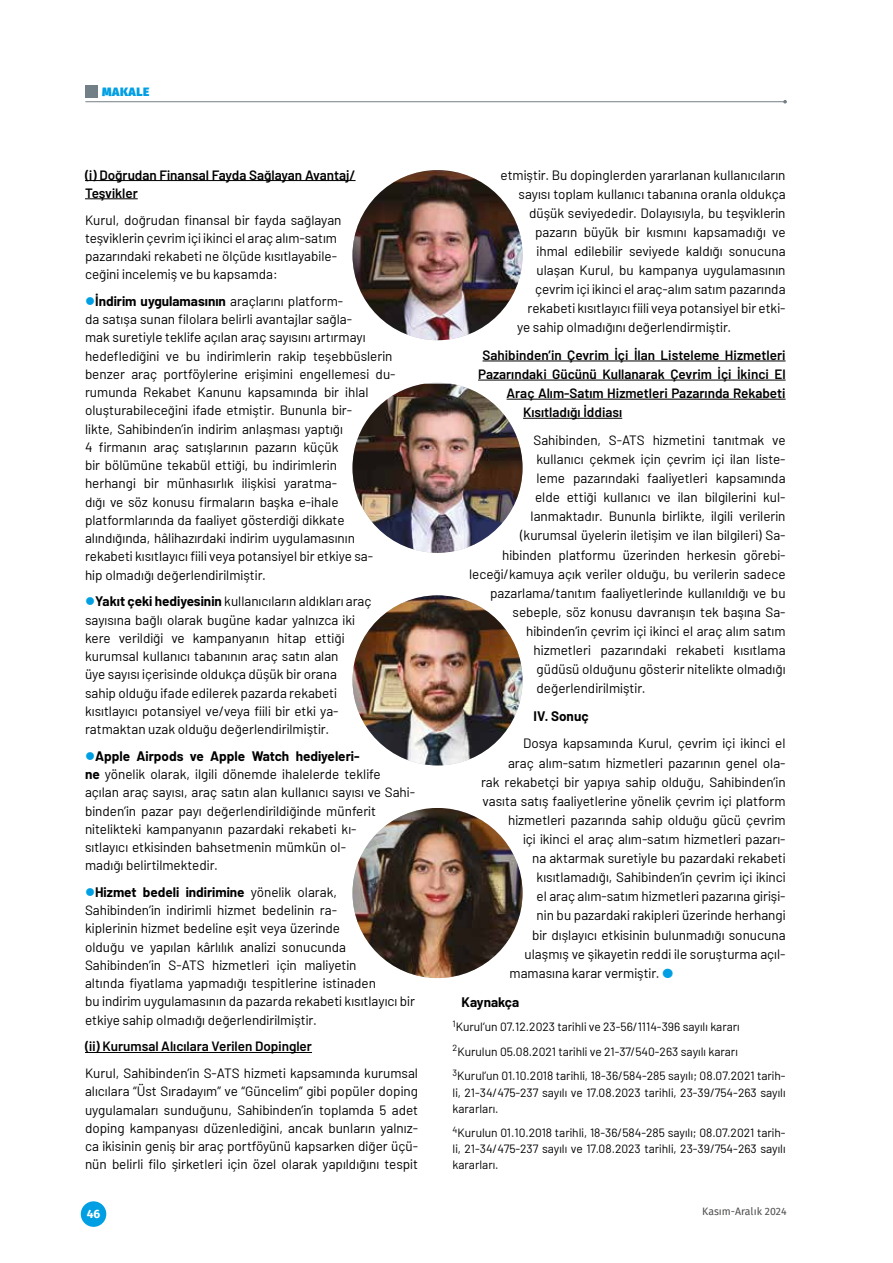
<style>
.page{position:relative;width:893px;height:1263px;background:#fff}
.page>*{position:absolute;margin:0;border:0;box-sizing:border-box;transform-origin:0 0}
.t1{font:13.5px/18.3px "Barlow";color:#000}
.t2{font:600 13.5px/18.3px "Barlow";color:#000}
.t3{font:700 13.5px "Barlow";color:#000}
.t4{font:12px/16px "Barlow";color:#000}
.t5{font:900 12px "Fira Sans";letter-spacing:.04em;color:#009fe3}
.t6{font:700 12px "Fira Sans";color:#fff}
.t7{font:10.5px "Fira Sans";color:#504e4d}
.s1{color:#009fe3}
.s2{font-weight:700}
</style>
<div class="page">
<hr style="left:85px;top:180px;width:271px;height:1px;background:#000">
<hr style="left:85px;top:198px;width:53px;height:1px;background:#000">
<hr style="left:85px;top:1052px;width:227px;height:1px;background:#000">
<hr style="left:483px;top:361px;width:303px;height:1px;background:#000">
<hr style="left:478px;top:380px;width:308px;height:1px;background:#000">
<hr style="left:507px;top:399px;width:279px;height:1px;background:#000">
<hr style="left:523px;top:418px;width:99px;height:1px;background:#000">
<img style="left:352px;top:170px;width:171px;height:170px;border-radius:85px">
<img style="left:352px;top:384px;width:171px;height:169px">
<img style="left:352px;top:595px;width:171px;height:170px;border-radius:85px">
<img style="left:352px;top:808px;width:171px;height:170px;border-radius:85px">
<hr style="left:86px;top:101px;width:699px;height:1px;background:#737f86">
<svg style="left:783px;top:100px;width:4px;height:4px"></svg>
<div style="left:85px;top:85px;width:13px;height:13px;background:#737f86"></div>
<div style="left:81px;top:1201px;width:25px;height:26px;background:#009fe3;border-radius:50%"></div>
<p class="t5" style="left:102px;top:81px;width:49px">MAKALE</p>
<p class="t2" style="left:85px;top:164px;width:272px">(i) Doğrudan Finansal Fayda Sağlayan Avantaj/<br>Teşvikler</p>
<p class="t1" style="left:85px;top:209px;width:258px">Kurul, doğrudan finansal bir fayda sağlayan teşviklerin çevrim içi ikinci el araç alım-satım pazarındaki rekabeti ne ölçüde kısıtlayabile&shy;ceğini incelemiş ve bu kapsamda:</p>
<p class="t1" style="left:85px;top:291px;width:312px"><span class="s1">●</span><span class="s2">İndirim uygulamasının</span> araçlarını platform-<br>da satışa sunan filolara belirli avantajlar sağla-<br>mak suretiyle teklife açılan araç sayısını artırmayı hedeflediğini ve bu indirimlerin rakip teşebbüslerin benzer araç portföylerine erişimini engellemesi du&shy;rumunda Rekabet Kanunu kapsamında bir ihlal oluşturabileceğini ifade etmiştir. Bununla bir-<br>likte, Sahibinden’in indirim anlaşması yaptığı<br>4 firmanın araç satışlarının pazarın küçük<br>bir bölümüne tekabül ettiği, bu indirimlerin<br>herhangi bir münhasırlık ilişkisi yaratma-<br>dığı ve söz konusu firmaların başka e-ihale platformlarında da faaliyet gösterdiği dikkate alındığında, hâlihazırdaki indirim uygulamasının rekabeti kısıtlayıcı fiili veya potansiyel bir etkiye sa-<br>hip olmadığı değerlendirilmiştir.</p>
<p class="t1" style="left:85px;top:591px;width:288px"><span class="s1">●</span><span class="s2">Yakıt çeki hediyesinin</span> kullanıcıların aldıkları araç sayısına bağlı olarak bugüne kadar yalnızca iki kere verildiği ve kampanyanın hitap ettiği kurumsal kullanıcı tabanının araç satın alan<br>üye sayısı içerisinde oldukça düşük bir orana<br>sahip olduğu ifade edilerek pazarda rekabeti kısıtlayıcı potansiyel ve/veya fiili bir etki ya&shy;ratmaktan uzak olduğu değerlendirilmiştir.</p>
<p class="t1" style="left:85px;top:746px;width:332px"><span class="s1">●</span><span class="s2">Apple Airpods ve Apple Watch hediyeleri-<br>ne</span> yönelik olarak, ilgili dönemde ihalelerde teklife açılan araç sayısı, araç satın alan kullanıcı sayısı ve Sahi&shy;binden’in pazar payı değerlendirildiğinde münferit nitelikteki kampanyanın pazardaki rekabeti kı-<br>sıtlayıcı etkisinden bahsetmenin mümkün ol-<br>madığı belirtilmektedir.</p>
<p class="t1" style="left:85px;top:882px;width:332px"><span class="s1">●</span><span class="s2">Hizmet bedeli indirimine</span> yönelik olarak, Sahibinden’in indirimli hizmet bedelinin ra-<br>kiplerinin hizmet bedeline eşit veya üzerinde<br>olduğu ve yapılan kârlılık analizi sonucunda Sahibinden’in S-ATS hizmetleri için maliyetin<br>altında fiyatlama yapmadığı tespitlerine istinaden<br>bu indirim uygulamasının da pazarda rekabeti kısıtlayıcı bir etkiye sahip olmadığı değerlendirilmiştir.</p>
<p class="t2" style="left:85px;top:1036px;width:228px">(ii) Kurumsal Alıcılara Verilen Dopingler</p>
<p class="t1" style="left:85px;top:1063px;width:335px;text-align:justify">Kurul, Sahibinden’in S-ATS hizmeti kapsamında kurumsal alıcılara “Üst Sıradayım” ve “Güncelim” gibi popüler doping uygulamaları sunduğunu, Sahibinden’in toplamda 5 adet doping kampanyası düzenlediğini, ancak bunların yalnız&shy;ca ikisinin geniş bir araç portföyünü kapsarken diğer üçü&shy;nün belirli filo şirketleri için özel olarak yapıldığını tespit</p>
<p class="t1" style="left:501px;top:164px;width:287px">etmiştir. Bu dopinglerden yararlanan kullanıcıların</p>
<p class="t1" style="left:519px;top:184px;width:269px">sayısı toplam kullanıcı tabanına oranla oldukça</p>
<p class="t1" style="left:529px;top:203px;width:258px">düşük seviyededir. Dolayısıyla, bu teşviklerin</p>
<p class="t1" style="left:535px;top:222px;width:252px">pazarın büyük bir kısmını kapsamadığı ve</p>
<p class="t1" style="left:537px;top:241px;width:251px">ihmal edilebilir seviyede kaldığı sonucuna</p>
<p class="t1" style="left:537px;top:260px;width:251px">ulaşan Kurul, bu kampanya uygulamasının</p>
<p class="t1" style="left:535px;top:279px;width:252px">çevrim içi ikinci el araç-alım satım pazarında</p>
<p class="t1" style="left:528px;top:298px;width:259px">rekabeti kısıtlayıcı fiili veya potansiyel bir etki-</p>
<p class="t1" style="left:517px;top:317px;width:216px">ye sahip olmadığını değerlendirmiştir.</p>
<p class="t2" style="left:483px;top:345px;width:305px">Sahibinden’in Çevrim İçi İlan Listeleme Hizmetleri</p>
<p class="t2" style="left:478px;top:364px;width:309px">Pazarındaki Gücünü Kullanarak Çevrim İçi İkinci El</p>
<p class="t2" style="left:507px;top:383px;width:281px">Araç Alım-Satım Hizmetleri Pazarında Rekabeti</p>
<p class="t2" style="left:523px;top:402px;width:101px">Kısıtladığı İddiası</p>
<p class="t1" style="left:534px;top:430px;width:254px">Sahibinden, S-ATS hizmetini tanıtmak ve</p>
<p class="t1" style="left:537px;top:449px;width:251px">kullanıcı çekmek için çevrim içi ilan liste-</p>
<p class="t1" style="left:537px;top:468px;width:251px">leme pazarındaki faaliyetleri kapsamında</p>
<p class="t1" style="left:535px;top:487px;width:252px">elde ettiği kullanıcı ve ilan bilgilerini kul-</p>
<p class="t1" style="left:531px;top:506px;width:257px">lanmaktadır. Bununla birlikte, ilgili verilerin</p>
<p class="t1" style="left:520px;top:525px;width:267px">(kurumsal üyelerin iletişim ve ilan bilgileri) Sa-</p>
<p class="t1" style="left:502px;top:544px;width:285px">hibinden platformu üzerinden herkesin görebi-</p>
<p class="t1" style="left:469px;top:564px;width:318px">leceği/kamuya açık veriler olduğu, bu verilerin sadece</p>
<p class="t1" style="left:490px;top:583px;width:297px">pazarlama/tanıtım faaliyetlerinde kullanıldığı ve bu</p>
<p class="t1" style="left:513px;top:602px;width:274px">sebeple, söz konusu davranışın tek başına Sa-</p>
<p class="t1" style="left:526px;top:621px;width:261px">hibinden’in çevrim içi ikinci el araç alım satım</p>
<p class="t1" style="left:534px;top:640px;width:254px">hizmetleri pazarındaki rekabeti kısıtlama</p>
<p class="t1" style="left:537px;top:659px;width:251px">güdüsü olduğunu gösterir nitelikte olmadığı</p>
<p class="t1" style="left:537px;top:678px;width:111px">değerlendirilmiştir.</p>
<p class="t3" style="left:534px;top:706px;width:57px">IV. Sonuç</p>
<p class="t1" style="left:523px;top:733px;width:264px">Dosya kapsamında Kurul, çevrim içi ikinci el</p>
<p class="t1" style="left:508px;top:752px;width:279px">araç alım-satım hizmetleri pazarının genel ola-</p>
<p class="t1" style="left:481px;top:772px;width:306px">rak rekabetçi bir yapıya sahip olduğu, Sahibinden’in</p>
<p class="t1" style="left:483px;top:791px;width:304px">vasıta satış faaliyetlerine yönelik çevrim içi platform</p>
<p class="t1" style="left:508px;top:810px;width:279px">hizmetleri pazarında sahip olduğu gücü çevrim</p>
<p class="t1" style="left:523px;top:829px;width:264px">içi ikinci el araç alım-satım hizmetleri pazarı-</p>
<p class="t1" style="left:532px;top:848px;width:255px">na aktarmak suretiyle bu pazardaki rekabeti</p>
<p class="t1" style="left:537px;top:867px;width:251px">kısıtlamadığı, Sahibinden’in çevrim içi ikinci</p>
<p class="t1" style="left:537px;top:886px;width:251px">el araç alım-satım hizmetleri pazarına girişi-</p>
<p class="t1" style="left:537px;top:905px;width:251px">nin bu pazardaki rakipleri üzerinde herhangi</p>
<p class="t1" style="left:532px;top:924px;width:255px">bir dışlayıcı etkisinin bulunmadığı sonucuna</p>
<p class="t1" style="left:525px;top:943px;width:263px">ulaşmış ve şikayetin reddi ile soruşturma açıl-</p>
<p class="t1" style="left:510px;top:963px;width:165px">mamasına karar vermiştir. <span class="s1">●</span></p>
<p class="t3" style="left:462px;top:992px;width:59px">Kaynakça</p>
<p class="t4" style="left:453px;top:1014px;width:335px;line-height:24.6px"><sup>1</sup>Kurul’un 07.12.2023 tarihli ve 23-56/1114-396 sayılı kararı<br><sup>2</sup>Kurulun 05.08.2021 tarihli ve 21-37/540-263 sayılı kararı<br><sup>3</sup>Kurul’un 01.10.2018 tarihli, 18-36/584-285 sayılı; 08.07.2021 tarih-</p>
<p class="t4" style="left:453px;top:1083px;width:334px">li, 21-34/475-237 sayılı ve 17.08.2023 tarihli, 23-39/754-263 sayılı kararları.</p>
<p class="t4" style="left:453px;top:1124px;width:335px;text-align:justify"><sup>4</sup>Kurulun 01.10.2018 tarihli, 18-36/584-285 sayılı; 08.07.2021 tarih&shy;li, 21-34/475-237 sayılı ve 17.08.2023 tarihli, 23-39/754-263 sayılı kararları.</p>
<p class="t6" style="left:87px;top:1203px;width:15px">46</p>
<p class="t7" style="left:702px;top:1204px;width:86px">Kasım-Aralık 2024</p>
</div>
